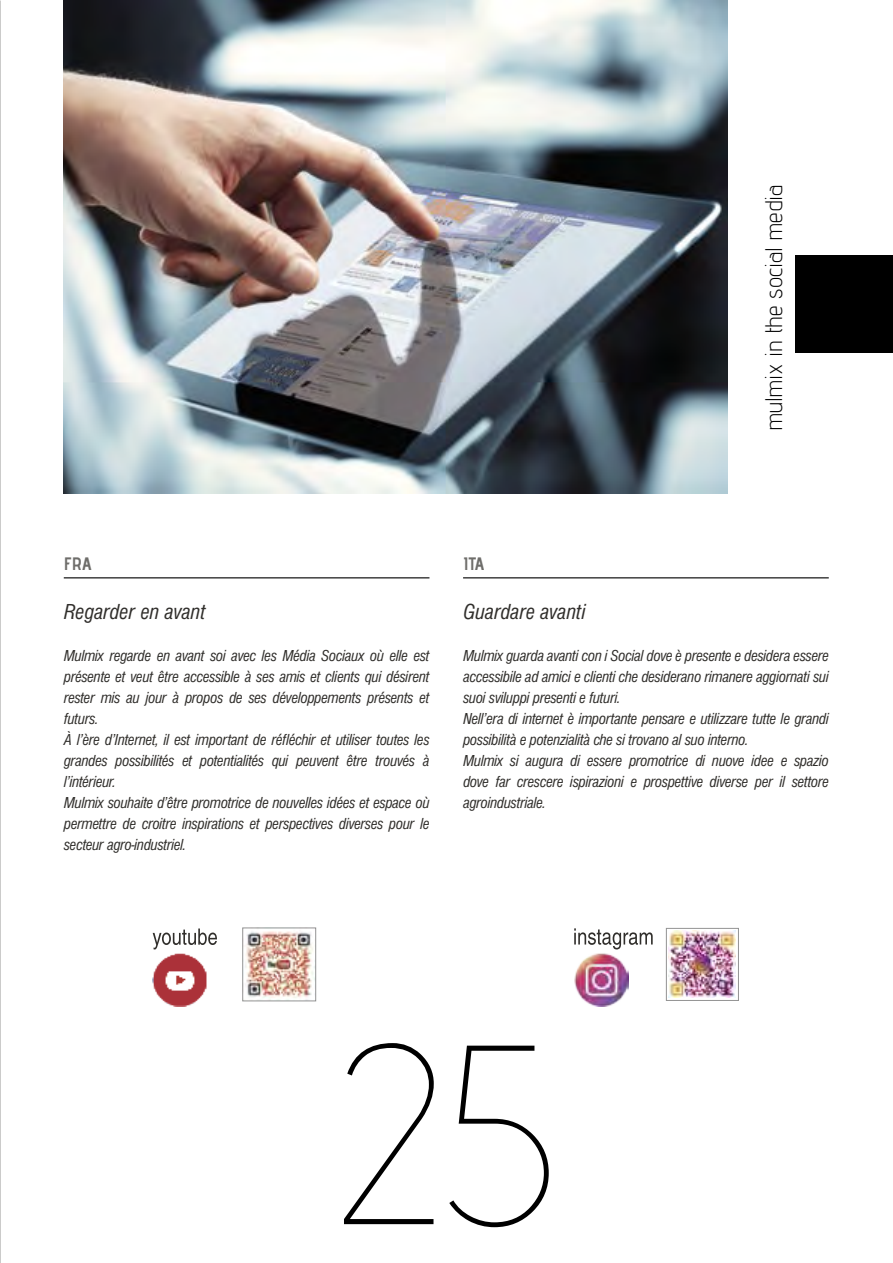
<style>
.page{position:relative;width:893px;height:1263px;background:#fff}
.page>*{position:absolute;margin:0;border:0;box-sizing:border-box;transform-origin:0 0}
.t1{font:100 255px "Advent Pro";color:#000}
.t2{font:300 24px "Advent Pro";color:#000}
.t3{font:italic condensed 22.5px "Nimbus San D";color:#302e2b}
.t4{font:700 18px "Advent Pro";color:#6e6d6a}
.t5{font:italic condensed 16.5px/21px "Nimbus San D";letter-spacing:-.02em;color:#302e2b}
</style>
<div class="page">
<img style="left:64px;top:0;width:663px;height:493px">
<div style="left:795px;top:255px;width:98px;height:98px;background:#000"></div>
<hr style="left:64px;top:577px;width:365px;height:1px;background:#000">
<hr style="left:463px;top:577px;width:366px;height:1px;background:#000">
<img style="left:245px;top:931px;width:68px;height:67px">
<div style="left:243px;top:928px;width:73px;height:73px;border:1px solid #939393"></div>
<img style="left:669px;top:931px;width:67px;height:67px">
<div style="left:666px;top:928px;width:73px;height:73px;border:1px solid #939393"></div>
<img style="left:153px;top:953px;width:54px;height:54px">
<img style="left:574px;top:953px;width:55px;height:54px">
<svg style="left:574px;top:928px;width:79px;height:21px"></svg>
<svg style="left:153px;top:928px;width:64px;height:21px"></svg>
<h2 class="t2" style="left:759px;top:431px;width:247px;rotate:-90deg">mulmix in the social media</h2>
<p class="t4" style="left:64px;top:553px;width:29px">FRA</p>
<h3 class="t3" style="left:64px;top:599px;width:143px">Regarder en avant</h3>
<p class="t5" style="left:64px;top:645px;width:367px">Mulmix regarde en avant soi avec les Média Sociaux où elle est présente et veut être accessible à ses amis et clients qui désirent rester mis au jour à propos de ses développements présents et futurs.<br>À l’ère d’Internet, il est important de réfléchir et utiliser toutes les grandes possibilités et potentialités qui peuvent être trouvés à l’intérieur.<br>Mulmix souhaite d’être promotrice de nouvelles idées et espace où permettre de croitre inspirations et perspectives diverses pour le secteur agro-industriel.</p>
<p class="t4" style="left:463px;top:553px;width:23px">ITA</p>
<h3 class="t3" style="left:463px;top:599px;width:124px">Guardare avanti</h3>
<p class="t5" style="left:463px;top:645px;width:367px">Mulmix guarda avanti con i Social dove è presente e desidera essere accessibile ad amici e clienti che desiderano rimanere aggiornati sui suoi sviluppi presenti e futuri.<br>Nell’era di internet è importante pensare e utilizzare tutte le grandi possibilità e potenzialità che si trovano al suo interno.<br>Mulmix si augura di essere promotrice di nuove idee e spazio dove far crescere ispirazioni e prospettive diverse per il settore agroindustriale.</p>
<h1 class="t1" style="left:336px;top:984px;width:222px">25</h1>
</div>
